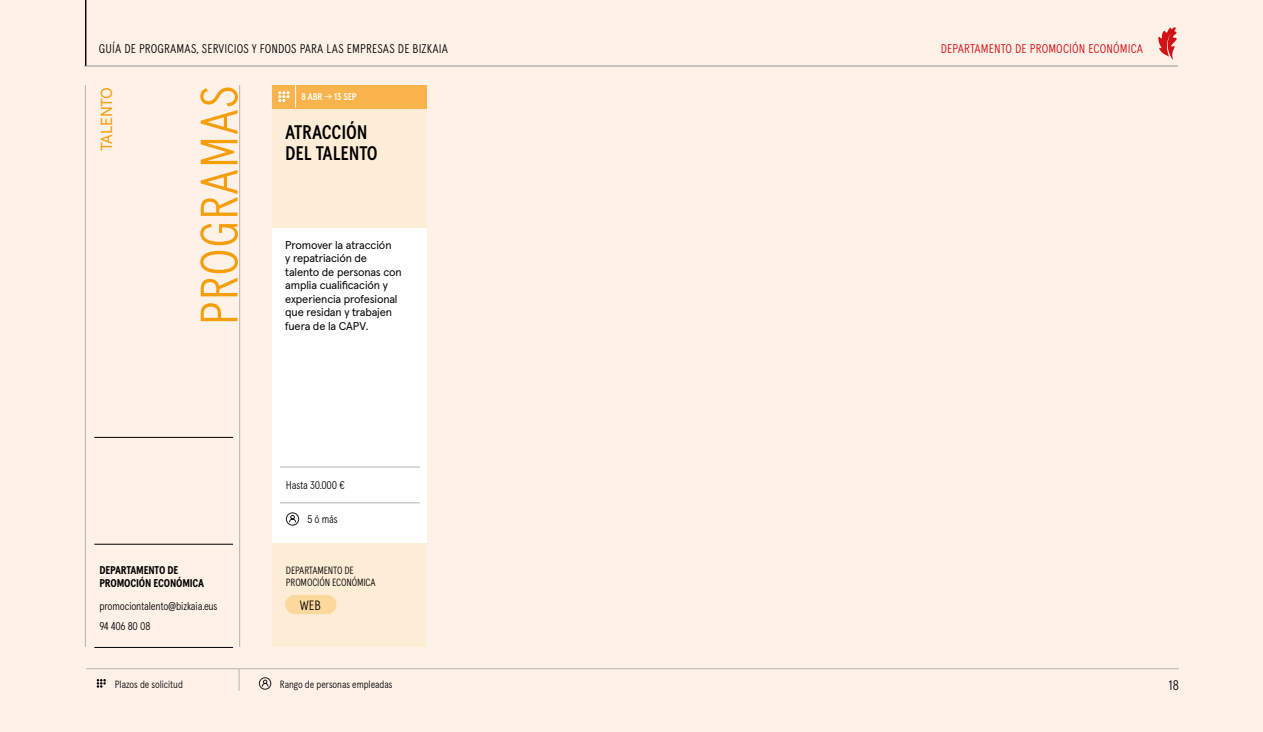
<style>
.page{position:relative;width:1263px;height:732px;background:#fff}
.page>*{position:absolute;margin:0;border:0;box-sizing:border-box;transform-origin:0 0}
.t1{font:300 52.65px "Apercu Condensed Pro";letter-spacing:.01em;color:#f69f0d}
.t2{font:500 19.65px/21.9px "Apercu Condensed Pro";letter-spacing:-.01em;color:#000}
.t3{font:16.05px "Apercu Pro";letter-spacing:-.015em;color:#f69f0d}
.t4{font:300 13.95px "Apercu Condensed Pro";color:#000}
.t5{font:300 13.5px "Apercu Condensed Pro";color:#000}
.t6{font:300 12.6px "Apercu Condensed Pro";letter-spacing:.01em;color:#000}
.t7{font:300 12.6px "Apercu Condensed Pro";letter-spacing:.01em;color:#d20a11}
.t8{font:11.25px/13.5px "Apercu Pro";letter-spacing:-.01em;color:#000}
.t9{font:300 11.25px "Apercu Condensed Pro";letter-spacing:-.015em;color:#000}
.t10{font:700 11.25px/12.5px "Apercu Condensed Pro";letter-spacing:-.015em;color:#000}
.t11{font:300 10.5px/12.5px "Apercu Condensed Pro";letter-spacing:-.015em;color:#000}
.t12{font:500 9.75px "Apercu Condensed Pro";letter-spacing:-.015em;color:#fff}
.s1{font-family:"Post Grotesk";font-weight:400}
</style>
<div class="page">
<div style="left:0;top:0;width:1263px;height:731px;background:#fef1e8"></div>
<div style="left:273px;top:103px;width:154px;height:509px;background:#fff"></div>
<div style="left:273px;top:543px;width:154px;height:103px;background:#feedd6"></div>
<div style="left:273px;top:101px;width:154px;height:126px;background:#feedd6"></div>
<div style="left:273px;top:101px;width:154px;height:8px;background:#f9b34c"></div>
<hr style="left:85px;top:85px;width:1px;height:561px;background:#b3b3b2">
<hr style="left:239px;top:85px;width:1px;height:561px;background:#b3b3b2">
<hr style="left:280px;top:466px;width:140px;height:1px;background:#b3b3b2">
<hr style="left:280px;top:502px;width:140px;height:1px;background:#b3b3b2">
<div style="left:286px;top:512px;width:13px;height:13px;border:1px solid #1c1d1c;border-radius:50%"></div>
<svg style="left:289px;top:514px;width:7px;height:8px"></svg>
<div style="left:272px;top:85px;width:155px;height:23px;background:#f9b34c"></div>
<svg style="left:278px;top:85px;width:18px;height:23px"></svg>
<hr style="left:94px;top:543px;width:139px;height:1px;background:#000">
<hr style="left:94px;top:647px;width:139px;height:1px;background:#000">
<div style="left:285px;top:594px;width:51px;height:20px;background:#fbd89c;border-radius:10px"></div>
<svg style="left:1158px;top:27px;width:19px;height:33px"></svg>
<hr style="left:84px;top:66px;width:1094px;height:1px;background:#b3b3b2">
<hr style="left:85px;top:0;width:1px;height:66px;background:#000">
<hr style="left:94px;top:437px;width:139px;height:1px;background:#000">
<hr style="left:86px;top:668px;width:1093px;height:1px;background:#b3b3b2">
<div style="left:259px;top:677px;width:12px;height:12px;border:1px solid #1c1d1c;border-radius:50%"></div>
<svg style="left:262px;top:679px;width:7px;height:7px"></svg>
<svg style="left:239px;top:668px;width:1px;height:22px"></svg>
<svg style="left:97px;top:679px;width:9px;height:8px"></svg>
<p class="t6" style="left:99px;top:41px;width:351px">GUÍA DE PROGRAMAS, SERVICIOS Y FONDOS PARA LAS EMPRESAS DE BIZKAIA</p>
<p class="t7" style="left:941px;top:41px;width:204px">DEPARTAMENTO DE PROMOCIÓN ECONÓMICA</p>
<h3 class="t3" style="left:94px;top:151px;width:66px;rotate:-90deg">TALENTO</h3>
<h1 class="t1" style="left:188px;top:325px;width:242px;rotate:-90deg">PROGRAMAS</h1>
<p class="t12" style="left:301px;top:91px;width:57px">8 ABR <span class="s1">→</span> 13 SEP</p>
<h2 class="t2" style="left:285px;top:121px;width:94px">ATRACCIÓN<br>DEL TALENTO</h2>
<p class="t8" style="left:285px;top:237px;width:118px">Promover la atracción<br>y repatriación de talento de personas con amplia cualificación y experiencia profesional que residan y trabajen</p>
<p class="t8" style="left:285px;top:318px;width:85px">fuera de la CAPV.</p>
<p class="t10" style="left:99px;top:564px;width:106px">DEPARTAMENTO DE<br>PROMOCIÓN ECONÓMICA</p>
<p class="t9" style="left:99px;top:599px;width:120px">promociontalento@bizkaia.eus</p>
<p class="t9" style="left:99px;top:619px;width:52px">94 406 80 08</p>
<p class="t9" style="left:286px;top:478px;width:60px">Hasta 30.000 €</p>
<p class="t9" style="left:307px;top:512px;width:32px">5 ó más</p>
<p class="t11" style="left:286px;top:563px;width:91px">DEPARTAMENTO DE<br>PROMOCIÓN ECONÓMICA</p>
<p class="t5" style="left:300px;top:597px;width:22px">WEB</p>
<p class="t11" style="left:115px;top:677px;width:70px">Plazos de solicitud</p>
<p class="t11" style="left:280px;top:677px;width:114px">Rango de personas empleadas</p>
<p class="t4" style="left:1169px;top:676px;width:12px">18</p>
</div>
